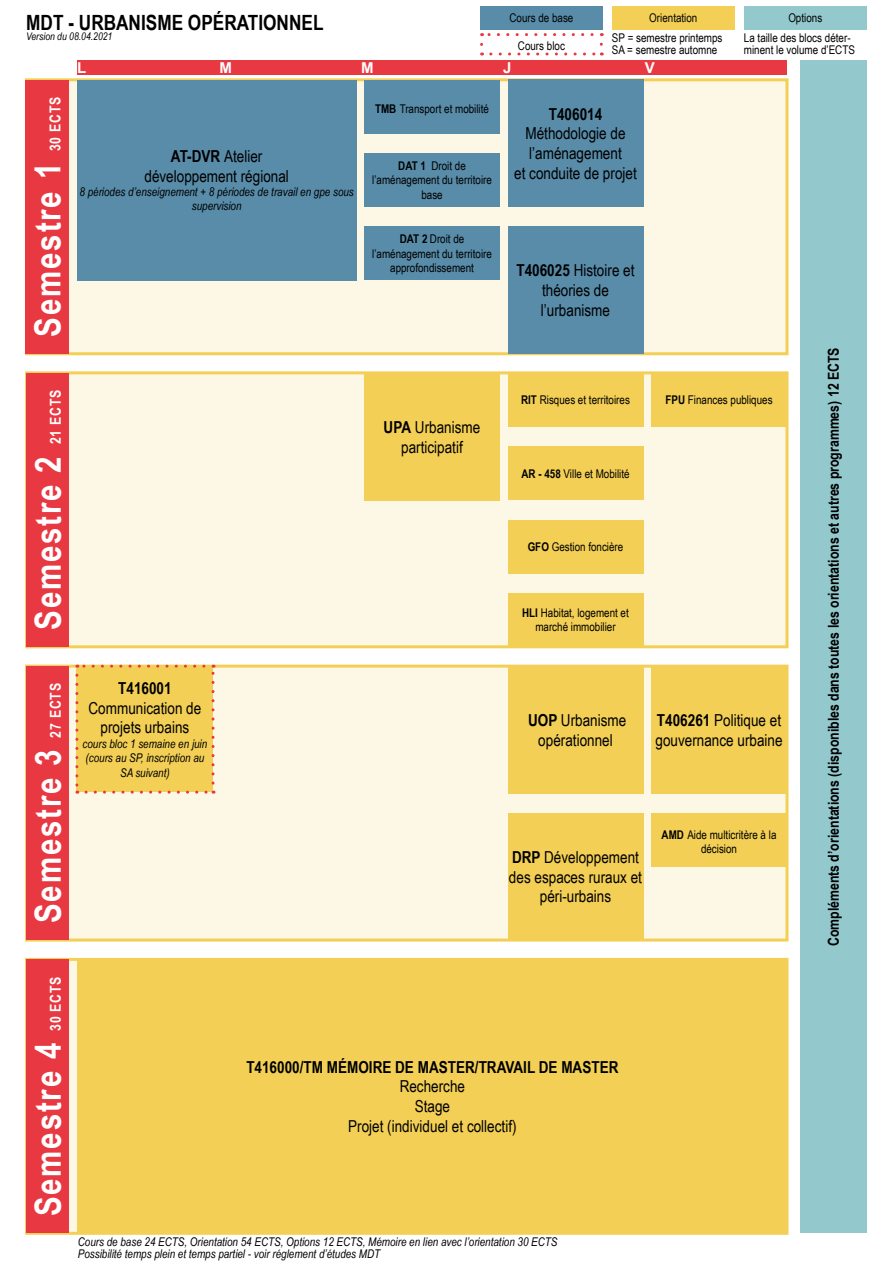
<style>
.page{position:relative;width:893px;height:1263px;background:#fff}
.page>*{position:absolute;margin:0;border:0;box-sizing:border-box;transform-origin:0 0}
.t1{font:700 36px "Arial Narrow";letter-spacing:.05em;color:#fff}
.t2{font:700 21px "Arial Narrow";color:#000}
.t3{font:16.5px/19.8px "Arial Narrow";color:#000;text-align:center}
.t4{font:700 16.5px "Arial Narrow";color:#000}
.t5{font:700 15px "Arial Narrow";color:#000}
.t6{font:700 15px "Arial Narrow";letter-spacing:.05em;color:#fff}
.t7{font:700 15px "Arial";color:#fff}
.t8{font:12px/14.4px "Arial Narrow";color:#000;text-align:center}
.t9{font:italic 12px/14.4px "Arial Narrow";color:#000;text-align:center}
.t10{font:12px "Arial Narrow";color:#020304}
.t11{font:italic 10.5px "Arial Narrow";color:#000}
.s1{font-weight:700}
</style>
<div class="page">
<div style="left:25px;top:78px;width:763px;height:277px;background:#fdf8e6;border:3px solid #f3cf55"></div>
<div style="left:25px;top:371px;width:763px;height:277px;background:#fdf8e6;border:3px solid #f3cf55"></div>
<div style="left:25px;top:958px;width:763px;height:277px;background:#fdf8e6;border:3px solid #f3cf55"></div>
<div style="left:25px;top:665px;width:763px;height:276px;background:#fdf8e6;border:3px solid #f3cf55"></div>
<div style="left:612px;top:6px;width:123px;height:24px;background:#f3cf55"></div>
<div style="left:480px;top:6px;width:123px;height:24px;background:#588ca9"></div>
<svg style="left:480px;top:44px;width:3px;height:12px"></svg>
<svg style="left:491px;top:53px;width:111px;height:3px"></svg>
<svg style="left:600px;top:33px;width:3px;height:11px"></svg>
<svg style="left:482px;top:33px;width:110px;height:3px"></svg>
<div style="left:77px;top:60px;width:710px;height:15px;background:#e83943"></div>
<div style="left:744px;top:6px;width:123px;height:24px;background:#93c8cc"></div>
<div style="left:26px;top:80px;width:43px;height:274px;background:#e83943"></div>
<div style="left:77px;top:666px;width:136px;height:126px;background:#f3cf55"></div>
<svg style="left:75px;top:675px;width:3px;height:119px"></svg>
<svg style="left:86px;top:791px;width:128px;height:3px"></svg>
<svg style="left:212px;top:665px;width:3px;height:118px"></svg>
<svg style="left:77px;top:665px;width:127px;height:3px"></svg>
<div style="left:77px;top:80px;width:279px;height:200px;background:#588ca9"></div>
<div style="left:364px;top:80px;width:136px;height:54px;background:#588ca9"></div>
<div style="left:364px;top:153px;width:136px;height:54px;background:#588ca9"></div>
<div style="left:364px;top:226px;width:136px;height:54px;background:#588ca9"></div>
<div style="left:508px;top:80px;width:135px;height:127px;background:#588ca9"></div>
<div style="left:508px;top:226px;width:135px;height:128px;background:#588ca9"></div>
<div style="left:364px;top:373px;width:136px;height:127px;background:#f3cf55"></div>
<div style="left:508px;top:373px;width:135px;height:54px;background:#f3cf55"></div>
<div style="left:508px;top:446px;width:135px;height:54px;background:#f3cf55"></div>
<div style="left:508px;top:520px;width:135px;height:53px;background:#f3cf55"></div>
<div style="left:508px;top:593px;width:135px;height:54px;background:#f3cf55"></div>
<div style="left:651px;top:373px;width:136px;height:54px;background:#f3cf55"></div>
<div style="left:508px;top:666px;width:135px;height:127px;background:#f3cf55"></div>
<div style="left:508px;top:813px;width:135px;height:127px;background:#f3cf55"></div>
<div style="left:651px;top:666px;width:136px;height:127px;background:#f3cf55"></div>
<div style="left:651px;top:813px;width:136px;height:54px;background:#f3cf55"></div>
<div style="left:78px;top:959px;width:709px;height:274px;background:#f3cf55"></div>
<div style="left:26px;top:959px;width:43px;height:274px;background:#e83943"></div>
<div style="left:26px;top:666px;width:43px;height:274px;background:#e83943"></div>
<div style="left:26px;top:373px;width:43px;height:274px;background:#e83943"></div>
<div style="left:800px;top:60px;width:67px;height:1173px;background:#93c8cc"></div>
<h2 class="t2" style="left:26px;top:6px;width:299px">MDT - URBANISME OPÉRATIONNEL</h2>
<p class="t11" style="left:26px;top:29px;width:88px">Version du 08.04.2021</p>
<p class="t10" style="left:509px;top:9px;width:65px">Cours de base</p>
<p class="t10" style="left:649px;top:9px;width:50px">Orientation</p>
<p class="t8" style="left:518px;top:38px;width:49px">Cours bloc</p>
<p class="t8" style="left:744px;top:31px;width:113px;line-height:12px;text-align:left">La taille des blocs déter&shy;minent le volume d’ECTS</p>
<p class="t10" style="left:788px;top:9px;width:35px">Options</p>
<p class="t8" style="left:612px;top:31px;width:112px;line-height:12px;text-align:left">SP = semestre printemps<br>SA = semestre automne</p>
<p class="t6" style="left:44px;top:151px;width:56px;rotate:-90deg">30 ECTS</p>
<h1 class="t1" style="left:20px;top:337px;width:175px;rotate:-90deg">Semestre 1</h1>
<p class="t7" style="left:77px;top:57px;width:11px">L</p>
<p class="t7" style="left:219px;top:57px;width:14px">M</p>
<p class="t7" style="left:361px;top:57px;width:14px">M</p>
<p class="t7" style="left:503px;top:57px;width:10px">J</p>
<p class="t7" style="left:645px;top:57px;width:12px">V</p>
<h3 class="t3" style="left:144px;top:145px;width:146px"><span class="s1">AT-DVR</span> Atelier développement régional</h3>
<p class="t9" style="left:80px;top:184px;width:276px">8 périodes d’enseignement + 8 périodes de travail en gpe sous supervision</p>
<p class="t8" style="left:375px;top:101px;width:115px"><span class="s1">TMB</span> Transport et mobilité</p>
<p class="t8" style="left:372px;top:158px;width:121px"><span class="s1">DAT 1</span> Droit de l’aménagement du territoire base</p>
<p class="t8" style="left:372px;top:232px;width:121px"><span class="s1">DAT 2</span> Droit de l’aménagement du territoire approfondissement</p>
<h3 class="t4" style="left:549px;top:101px;width:55px">T406014</h3>
<h3 class="t3" style="left:514px;top:123px;width:124px">Méthodologie de l’aménagement<br>et conduite de projet</h3>
<h3 class="t3" style="left:516px;top:260px;width:120px"><span class="s1">T406025</span> Histoire et théories de l’urbanisme</h3>
<p class="t6" style="left:44px;top:444px;width:56px;rotate:-90deg">21 ECTS</p>
<h1 class="t1" style="left:21px;top:630px;width:175px;rotate:-90deg">Semestre 2</h1>
<p class="t6" style="left:44px;top:738px;width:56px;rotate:-90deg">27 ECTS</p>
<h1 class="t1" style="left:21px;top:923px;width:175px;rotate:-90deg">Semestre 3</h1>
<h3 class="t4" style="left:118px;top:675px;width:55px">T416001</h3>
<h3 class="t3" style="left:89px;top:697px;width:114px">Communication de projets urbains</h3>
<p class="t9" style="left:83px;top:736px;width:126px">cours bloc 1 semaine en juin (cours au SP, inscription au<br>SA suivant)</p>
<h3 class="t3" style="left:384px;top:416px;width:98px"><span class="s1">UPA</span> Urbanisme participatif</h3>
<p class="t8" style="left:521px;top:392px;width:110px"><span class="s1">RIT</span> Risques et territoires</p>
<p class="t8" style="left:521px;top:466px;width:110px"><span class="s1">AR - 458</span> Ville et Mobilité</p>
<p class="t8" style="left:528px;top:539px;width:97px"><span class="s1">GFO</span> Gestion foncière</p>
<p class="t8" style="left:522px;top:605px;width:108px"><span class="s1">HLI</span> Habitat, logement et marché immobilier</p>
<p class="t8" style="left:665px;top:392px;width:109px"><span class="s1">FPU</span> Finances publiques</p>
<h3 class="t3" style="left:528px;top:710px;width:100px"><span class="s1">UOP</span> Urbanisme opérationnel</h3>
<h3 class="t3" style="left:655px;top:710px;width:129px;text-align:left"><span class="s1">T406261</span> Politique et gouvernance urbaine</h3>
<h3 class="t3" style="left:509px;top:846px;width:135px"><span class="s1">DRP</span> Développement des espaces ruraux et péri-urbains</h3>
<p class="t8" style="left:662px;top:827px;width:116px"><span class="s1">AMD</span> Aide multicritère à la décision</p>
<p class="t6" style="left:44px;top:1031px;width:56px;rotate:-90deg">30 ECTS</p>
<h1 class="t1" style="left:21px;top:1216px;width:175px;rotate:-90deg">Semestre 4</h1>
<h3 class="t4" style="left:246px;top:1054px;width:374px">T416000/TM MÉMOIRE DE MASTER/TRAVAIL DE MASTER</h3>
<h3 class="t3" style="left:348px;top:1076px;width:170px">Recherche<br>Stage<br>Projet (individuel et collectif)</h3>
<p class="t9" style="left:78px;top:1235px;width:481px;line-height:12px;text-align:left">Cours de base 24 ECTS, Orientation 54 ECTS, Options 12 ECTS, Mémoire en lien avec l’orientation 30 ECTS<br>Possibilité temps plein et temps partiel - voir réglement d’études MDT</p>
<p class="t5" style="left:822px;top:946px;width:600px;rotate:-90deg">Compléments d’orientations (disponibles dans toutes les orientations et autres programmes) 12 ECTS</p>
</div>
